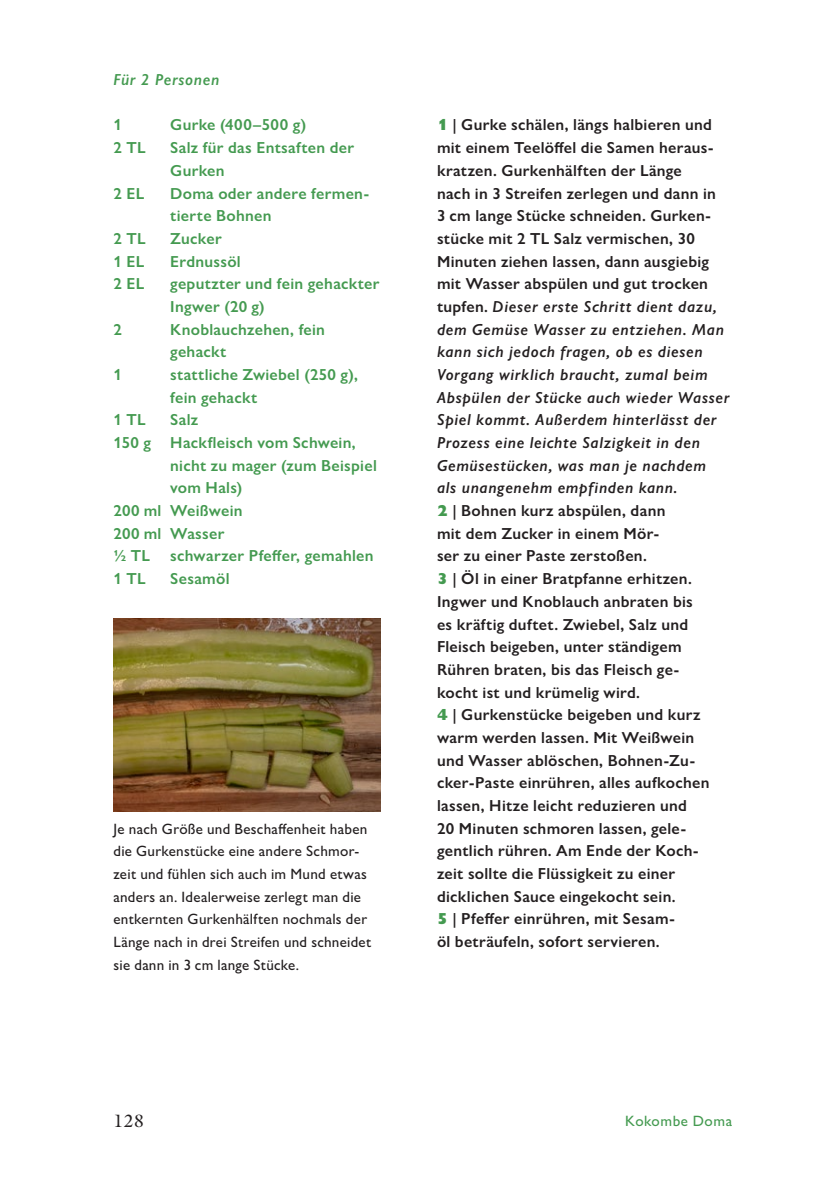
<style>
.page{position:relative;width:840px;height:1191px;background:#fff}
.page>*{position:absolute;margin:0;border:0;box-sizing:border-box;transform-origin:0 0}
.t1{font:18px "Galliard Pro";color:#231f20}
.Box_Lauftext_stumpf{font:600 16px/22.6px "Gill Sans Nova";letter-spacing:.02em;color:#231f20}
.Box_Lauftext_stumpf-2{font:italic 600 16px/22.6px "Gill Sans Nova";letter-spacing:.045em;color:#231f20}
.Box_Rezept_Zutaten{font:600 16px/22.6px "Gill Sans Nova";letter-spacing:.02em;color:#449a50}
.Box_Rezept_Zutaten-2{font:italic 600 16px "Gill Sans Nova";letter-spacing:.04em;color:#449a50}
.Box_Bildlegende{font:500 15px/22.6px "Gill Sans Nova";letter-spacing:.015em;color:#231f20}
.t2{font:500 15px "Gill Sans Nova";letter-spacing:.035em;color:#449a50}
.s1{font-weight:800;font-style:normal;color:#449a50}
.s2{font-style:normal}
.s3{font-weight:800;color:#449a50}
</style>
<div class="page">
<img style="left:113px;top:619px;width:267px;height:192px">
<p class="Box_Rezept_Zutaten-2" style="left:113px;top:70px;width:107px">Für 2 Personen</p>
<p class="Box_Rezept_Zutaten" style="left:113px;top:114px;width:10px">1</p>
<p class="Box_Rezept_Zutaten" style="left:170px;top:114px;width:137px">Gurke (400–500 g)</p>
<p class="Box_Rezept_Zutaten" style="left:113px;top:136px;width:34px">2 TL</p>
<p class="Box_Rezept_Zutaten" style="left:170px;top:136px;width:185px">Salz für das Entsaften der<br>Gurken</p>
<p class="Box_Rezept_Zutaten" style="left:113px;top:182px;width:32px">2 EL</p>
<p class="Box_Rezept_Zutaten" style="left:170px;top:182px;width:200px">Doma oder andere fermen&shy;tierte Bohnen</p>
<p class="Box_Rezept_Zutaten" style="left:113px;top:227px;width:34px">2 TL</p>
<p class="Box_Rezept_Zutaten" style="left:170px;top:227px;width:53px">Zucker</p>
<p class="Box_Rezept_Zutaten" style="left:113px;top:250px;width:32px">1 EL</p>
<p class="Box_Rezept_Zutaten" style="left:170px;top:250px;width:72px">Erdnussöl</p>
<p class="Box_Rezept_Zutaten" style="left:113px;top:272px;width:32px">2 EL</p>
<p class="Box_Rezept_Zutaten" style="left:170px;top:272px;width:211px">geputzter und fein gehackter<br>Ingwer (20 g)</p>
<p class="Box_Rezept_Zutaten" style="left:113px;top:318px;width:10px">2</p>
<p class="Box_Rezept_Zutaten" style="left:170px;top:318px;width:156px">Knoblauchzehen, fein gehackt</p>
<p class="Box_Rezept_Zutaten" style="left:113px;top:363px;width:10px">1</p>
<p class="Box_Rezept_Zutaten" style="left:170px;top:363px;width:189px">stattliche Zwiebel (250 g), fein gehackt</p>
<p class="Box_Rezept_Zutaten" style="left:113px;top:408px;width:34px">1 TL</p>
<p class="Box_Rezept_Zutaten" style="left:170px;top:408px;width:29px">Salz</p>
<p class="Box_Rezept_Zutaten" style="left:170px;top:431px;width:208px;text-indent:-57px">150 g Hackfleisch vom Schwein, nicht zu mager (zum Beispiel vom Hals)</p>
<p class="Box_Rezept_Zutaten" style="left:113px;top:499px;width:130px">200 ml Weißwein</p>
<p class="Box_Rezept_Zutaten" style="left:113px;top:522px;width:112px">200 ml Wasser</p>
<p class="Box_Rezept_Zutaten" style="left:113px;top:544px;width:38px">1/2 TL</p>
<p class="Box_Rezept_Zutaten" style="left:170px;top:544px;width:205px">schwarzer Pfeffer, gemahlen</p>
<p class="Box_Rezept_Zutaten" style="left:113px;top:567px;width:34px">1 TL</p>
<p class="Box_Rezept_Zutaten" style="left:170px;top:567px;width:61px">Sesamöl</p>
<p class="Box_Bildlegende" style="left:113px;top:817px;width:259px">Je nach Größe und Beschaffenheit haben die Gurkenstücke eine andere Schmor&shy;zeit und fühlen sich auch im Mund etwas anders an. Idealerweise zerlegt man die entkernten Gurkenhälften nochmals der Länge nach in drei Streifen und schneidet sie dann in 3 cm lange Stücke.</p>
<p class="Box_Lauftext_stumpf-2" style="left:437px;top:113px;width:294px"><span class="s1">1</span> <span class="s2">| Gurke schälen, längs halbieren und mit einem Teelöffel die Samen heraus&shy;kratzen. Gurkenhälften der Länge<br>nach in 3 Streifen zerlegen und dann in<br>3 cm lange Stücke schneiden. Gurken&shy;stücke mit 2 TL Salz vermischen, 30<br>Minuten ziehen lassen, dann ausgiebig mit Wasser abspülen und gut trocken tupfen.</span> Dieser erste Schritt dient dazu, dem Gemüse Wasser zu entziehen. Man kann sich jedoch fragen, ob es diesen Vorgang wirklich braucht, zumal beim Abspülen der Stücke auch wieder Wasser Spiel kommt. Außerdem hinterlässt der Prozess eine leichte Salzigkeit in den Gemüsestücken, was man je nachdem<br>als unangenehm empfinden kann.</p>
<p class="Box_Lauftext_stumpf" style="left:437px;top:499px;width:230px"><span class="s3">2</span> | Bohnen kurz abspülen, dann mit dem Zucker in einem Mör&shy;ser zu einer Paste zerstoßen.</p>
<p class="Box_Lauftext_stumpf" style="left:437px;top:567px;width:257px"><span class="s3">3</span> | Öl in einer Bratpfanne erhitzen.<br>Ingwer und Knoblauch anbraten bis es kräftig duftet. Zwiebel, Salz und Fleisch beigeben, unter ständigem Rühren braten, bis das Fleisch ge&shy;kocht ist und krümelig wird.</p>
<p class="Box_Lauftext_stumpf" style="left:437px;top:703px;width:274px"><span class="s3">4</span> | Gurkenstücke beigeben und kurz warm werden lassen. Mit Weißwein und Wasser ablöschen, Bohnen-Zu&shy;cker-Paste einrühren, alles aufkochen lassen, Hitze leicht reduzieren und<br>20 Minuten schmoren lassen, gele&shy;gentlich rühren. Am Ende der Koch&shy;zeit sollte die Flüssigkeit zu einer dicklichen Sauce eingekocht sein.</p>
<p class="Box_Lauftext_stumpf" style="left:437px;top:907px;width:239px"><span class="s3">5</span> | Pfeffer einrühren, mit Sesam&shy;öl beträufeln, sofort servieren.</p>
<p class="t1" style="left:113px;top:1108px;width:32px">128</p>
<p class="t2" style="left:625px;top:1111px;width:108px">Kokombe Doma</p>
</div>
